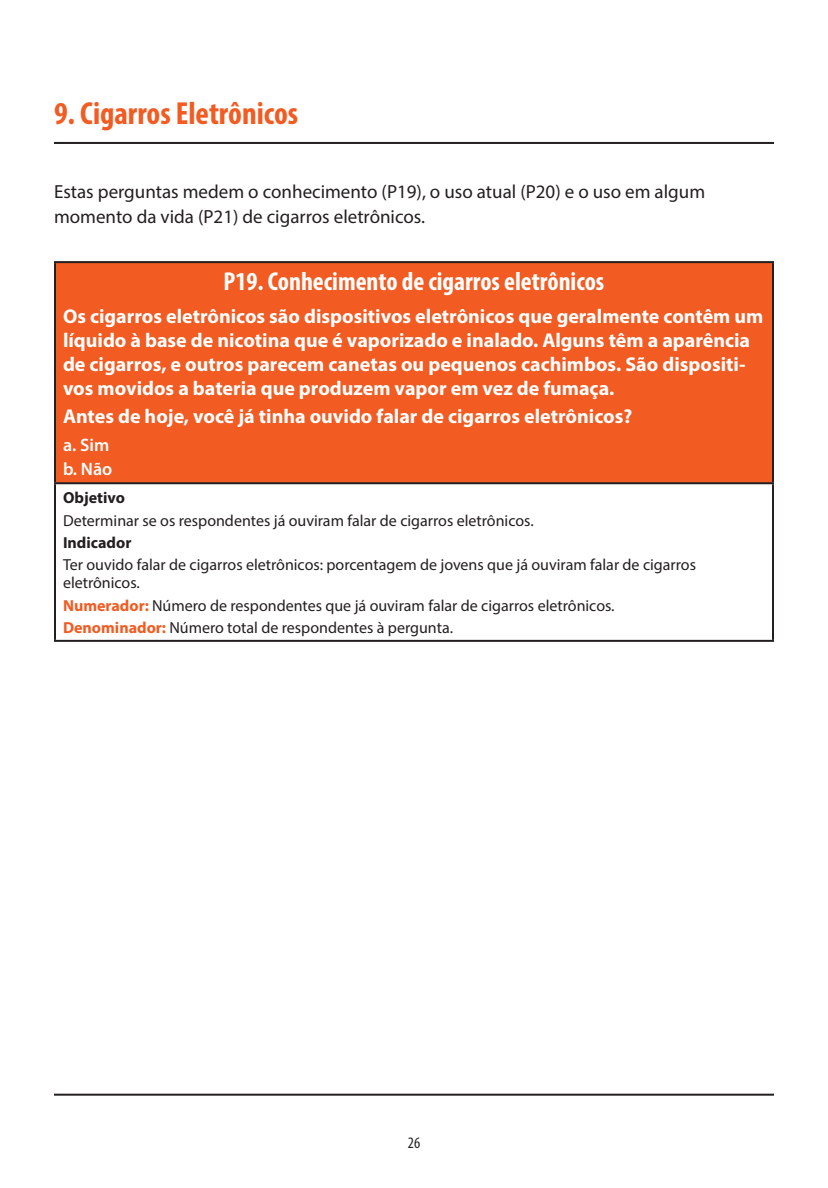
<style>
.page{position:relative;width:828px;height:1188px;background:#fff}
.page>*{position:absolute;margin:0;border:0;box-sizing:border-box;transform-origin:0 0}
.OrangeHeader{font:700 condensed 32px "Myriad Pro";color:#f25b21}
.TableHead{font:700 condensed 26px "Myriad Pro";color:#fff}
.Table-Question{font:700 20px/24px "Myriad Pro";color:#fff}
.BODY{font:19px/25px "Myriad Pro";color:#231f20}
.Table-Resopnses{font:600 18px "Myriad Pro";color:#fff}
.Table-RightNorm{font:16px/18px "Myriad Pro";color:#231f20}
.Table-Bold-Orange{font:16px "Myriad Pro";color:#231f20}
.Table-Right-Bold{font:700 16px "Myriad Pro";color:#231f20}
.t1{font:condensed 16px "Myriad Pro";color:#231f20}
.s1{font-weight:700;color:#f25b21}
</style>
<div class="page">
<hr style="left:54px;top:142px;width:720px;height:2px;background:#231f20">
<hr style="left:54px;top:1094px;width:720px;height:2px;background:#231f20">
<div style="left:55px;top:262px;width:718px;height:221px;background:#f25b21"></div>
<hr style="left:54px;top:261px;width:720px;height:2px;background:#231f20">
<hr style="left:54px;top:263px;width:2px;height:219px;background:#231f20">
<hr style="left:772px;top:263px;width:2px;height:219px;background:#231f20">
<hr style="left:54px;top:482px;width:720px;height:2px;background:#231f20">
<hr style="left:54px;top:484px;width:2px;height:156px;background:#231f20">
<hr style="left:772px;top:484px;width:2px;height:156px;background:#231f20">
<hr style="left:54px;top:640px;width:720px;height:2px;background:#231f20">
<p class="OrangeHeader" style="left:54px;top:93px;width:246px">9. Cigarros Eletrônicos</p>
<p class="BODY" style="left:54px;top:179px;width:653px">Estas perguntas medem o conhecimento (P19), o uso atual (P20) e o uso em algum momento da vida (P21) de cigarros eletrônicos.</p>
<p class="TableHead" style="left:224px;top:265px;width:382px">P19. Conhecimento de cigarros eletrônicos</p>
<p class="Table-Question" style="left:63px;top:303px;width:702px">Os cigarros eletrônicos são dispositivos eletrônicos que geralmente contêm um líquido à base de nicotina que é vaporizado e inalado. Alguns têm a aparência de cigarros, e outros parecem canetas ou pequenos cachimbos. São dispositi&shy;vos movidos a bateria que produzem vapor em vez de fumaça.</p>
<p class="Table-Question" style="left:63px;top:404px;width:571px">Antes de hoje, você já tinha ouvido falar de cigarros eletrônicos?</p>
<p class="Table-Resopnses" style="left:63px;top:434px;width:48px">a. Sim</p>
<p class="Table-Resopnses" style="left:63px;top:458px;width:51px">b. Não</p>
<p class="Table-Right-Bold" style="left:63px;top:487px;width:63px">Objetivo</p>
<p class="Table-RightNorm" style="left:63px;top:511px;width:472px">Determinar se os respondentes já ouviram falar de cigarros eletrônicos.</p>
<p class="Table-Right-Bold" style="left:63px;top:532px;width:70px">Indicador</p>
<p class="Table-RightNorm" style="left:63px;top:556px;width:635px">Ter ouvido falar de cigarros eletrônicos: porcentagem de jovens que já ouviram falar de cigarros eletrônicos.</p>
<p class="Table-Bold-Orange" style="left:63px;top:595px;width:553px"><span class="s1">Numerador:</span> Número de respondentes que já ouviram falar de cigarros eletrônicos.</p>
<p class="Table-Bold-Orange" style="left:63px;top:618px;width:392px"><span class="s1">Denominador:</span> Número total de respondentes à pergunta.</p>
<p class="t1" style="left:408px;top:1133px;width:14px">26</p>
</div>
